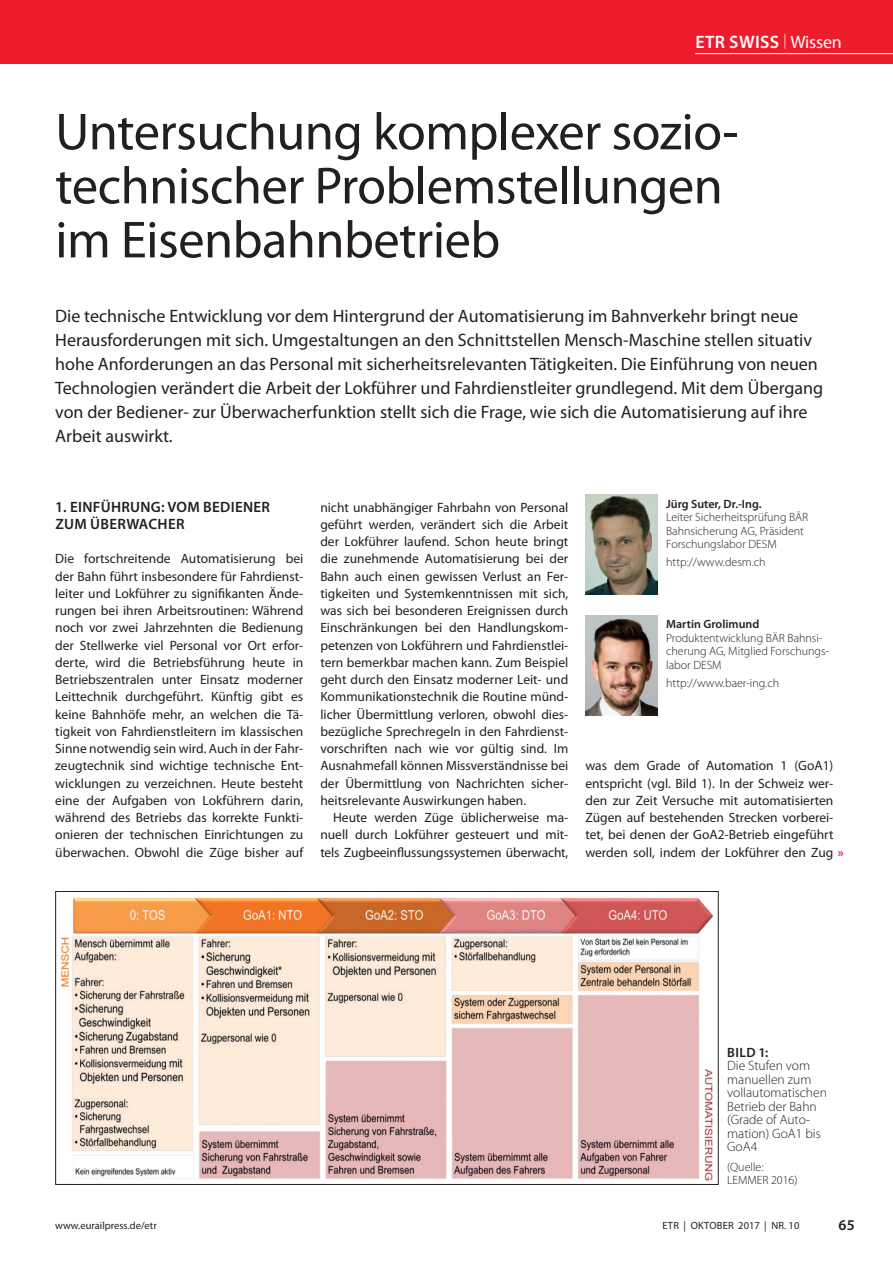
<style>
.page{position:relative;width:893px;height:1263px;background:#fff}
.page>*{position:absolute;margin:0;border:0;box-sizing:border-box;transform-origin:0 0}
.t1{font:52.5px/54px "Myriad Pro";letter-spacing:-.01em;color:#231f20}
.t2{font:18px/24px "Myriad Pro";color:#231f20}
.t3{font:600 18px "Myriad Pro";letter-spacing:.02em;color:#fff}
.t4{font:600 15px/17.2px "Myriad Pro";letter-spacing:.02em;color:#231f20}
.t5{font:13.5px/17.2px "Myriad Pro";color:#231f20;text-align:justify}
.t6{font:300 13.5px/13.5px "Myriad Pro";color:#231f20}
.t7{font:600 13.5px "Myriad Pro";color:#231f20}
.t8{font:300 12px/13.5px "Myriad Pro";color:#231f20}
.t9{font:600 12px "Myriad Pro";color:#231f20}
.t10{font:10.5px "Myriad Pro";color:#231f20}
.t11{font:10.5px "Myriad Pro";letter-spacing:.02em;color:#231f20}
.s1{font-weight:300;font-stretch:semi-condensed;font-size:15px}
.s2{font-weight:400}
.s3{font-weight:600;color:#ee1b2d}
</style>
<div class="page">
<div style="left:0;top:0;width:893px;height:64px;background:#ee1b2d"></div>
<hr style="left:695px;top:53px;width:198px;height:1px;background:#fff">
<img style="left:585px;top:494px;width:73px;height:100px">
<img style="left:585px;top:615px;width:73px;height:100px">
<img style="left:60px;top:897px;width:654px;height:284px">
<h2 class="t3" style="left:695px;top:30px;width:148px">ETR SWISS <span class="s1">|</span> <span class="s2">Wissen</span></h2>
<h1 class="t1" style="left:55px;top:104px;width:685px">Untersuchung komplexer sozio&shy;technischer Problemstellungen im Eisenbahnbetrieb</h1>
<p class="t2" style="left:55px;top:303px;width:769px">Die technische Entwicklung vor dem Hintergrund der Automatisierung im Bahnverkehr bringt neue Herausforderungen mit sich. Umgestaltungen an den Schnittstellen Mensch-Maschine stellen situativ hohe Anforderungen an das Personal mit sicherheitsrelevanten Tätigkeiten. Die Einführung von neuen Technologien verändert die Arbeit der Lokführer und Fahrdienstleiter grundlegend. Mit dem Übergang von der Bediener- zur Überwacherfunktion stellt sich die Frage, wie sich die Automatisierung auf ihre Arbeit auswirkt.</p>
<p class="t4" style="left:55px;top:498px;width:216px">1. EINFÜHRUNG: VOM BEDIENER<br>ZUM ÜBERWACHER</p>
<p class="t5" style="left:55px;top:550px;width:250px">Die fortschreitende Automatisierung bei der Bahn führt insbesondere für Fahrdienst&shy;leiter und Lokführer zu signifikanten Ände&shy;rungen bei ihren Arbeitsroutinen: Während noch vor zwei Jahrzehnten die Bedienung der Stellwerke viel Personal vor Ort erfor&shy;derte, wird die Betriebsführung heute in Betriebszentralen unter Einsatz moderner Leittechnik durchgeführt. Künftig gibt es keine Bahnhöfe mehr, an welchen die Tä&shy;tigkeit von Fahrdienstleitern im klassischen Sinne notwendig sein wird. Auch in der Fahr&shy;zeugtechnik sind wichtige technische Ent&shy;wicklungen zu verzeichnen. Heute besteht eine der Aufgaben von Lokführern darin, während des Betriebs das korrekte Funkti&shy;onieren der technischen Einrichtungen zu überwachen. Obwohl die Züge bisher auf</p>
<p class="t5" style="left:320px;top:498px;width:250px">nicht unabhängiger Fahrbahn von Personal geführt werden, verändert sich die Arbeit der Lokführer laufend. Schon heute bringt die zunehmende Automatisierung bei der Bahn auch einen gewissen Verlust an Fer&shy;tigkeiten und Systemkenntnissen mit sich, was sich bei besonderen Ereignissen durch Einschränkungen bei den Handlungskom&shy;petenzen von Lokführern und Fahrdienstlei&shy;tern bemerkbar machen kann. Zum Beispiel geht durch den Einsatz moderner Leit- und Kommunikationstechnik die Routine münd&shy;licher Übermittlung verloren, obwohl dies&shy;bezügliche Sprechregeln in den Fahrdienst&shy;vorschriften nach wie vor gültig sind. Im Ausnahmefall können Missverständnisse bei der Übermittlung von Nachrichten sicher&shy;heitsrelevante Auswirkungen haben.</p>
<p class="t5" style="left:320px;top:809px;width:250px;text-indent:13px">Heute werden Züge üblicherweise ma&shy;nuell durch Lokführer gesteuert und mit&shy;tels Zugbeeinflussungssystemen überwacht,</p>
<p class="t9" style="left:666px;top:496px;width:97px">Jürg Suter, Dr.-Ing.</p>
<p class="t8" style="left:666px;top:510px;width:144px">Leiter Sicherheitsprüfung BÄR<br>Bahnsicherung AG, Präsident<br>Forschungslabor DESM</p>
<p class="t8" style="left:666px;top:555px;width:101px">http://www.desm.ch</p>
<p class="t9" style="left:666px;top:617px;width:95px">Martin Grolimund</p>
<p class="t8" style="left:666px;top:631px;width:164px">Produktentwicklung BÄR Bahnsi&shy;cherung AG, Mitglied Forschungs&shy;labor DESM</p>
<p class="t8" style="left:666px;top:676px;width:114px">http://www.baer-ing.ch</p>
<p class="t5" style="left:585px;top:757px;width:250px">was dem Grade of Automation 1 (GoA1) entspricht (vgl. Bild 1). In der Schweiz wer&shy;den zur Zeit Versuche mit automatisierten Zügen auf bestehenden Strecken vorberei&shy;tet, bei denen der GoA2-Betrieb eingeführt</p>
<p class="t5" style="left:585px;top:843px;width:260px">werden soll, indem der Lokführer den Zug <span class="s3">»</span></p>
<p class="t7" style="left:727px;top:1044px;width:43px">BILD 1:</p>
<p class="t6" style="left:727px;top:1059px;width:101px">Die Stufen vom manuellen zum vollautomatischen<br>Betrieb der Bahn (Grade of Auto&shy;mation) GoA1 bis<br>GoA4</p>
<p class="t8" style="left:727px;top:1160px;width:72px">(Quelle:<br>LEMMER 2016)</p>
<p class="t10" style="left:55px;top:1219px;width:103px">www.eurailpress.de/etr</p>
<p class="t11" style="left:662px;top:1219px;width:138px">ETR | OKTOBER 2017 | NR. 10</p>
<p class="t4" style="left:839px;top:1215px;width:18px">65</p>
</div>
